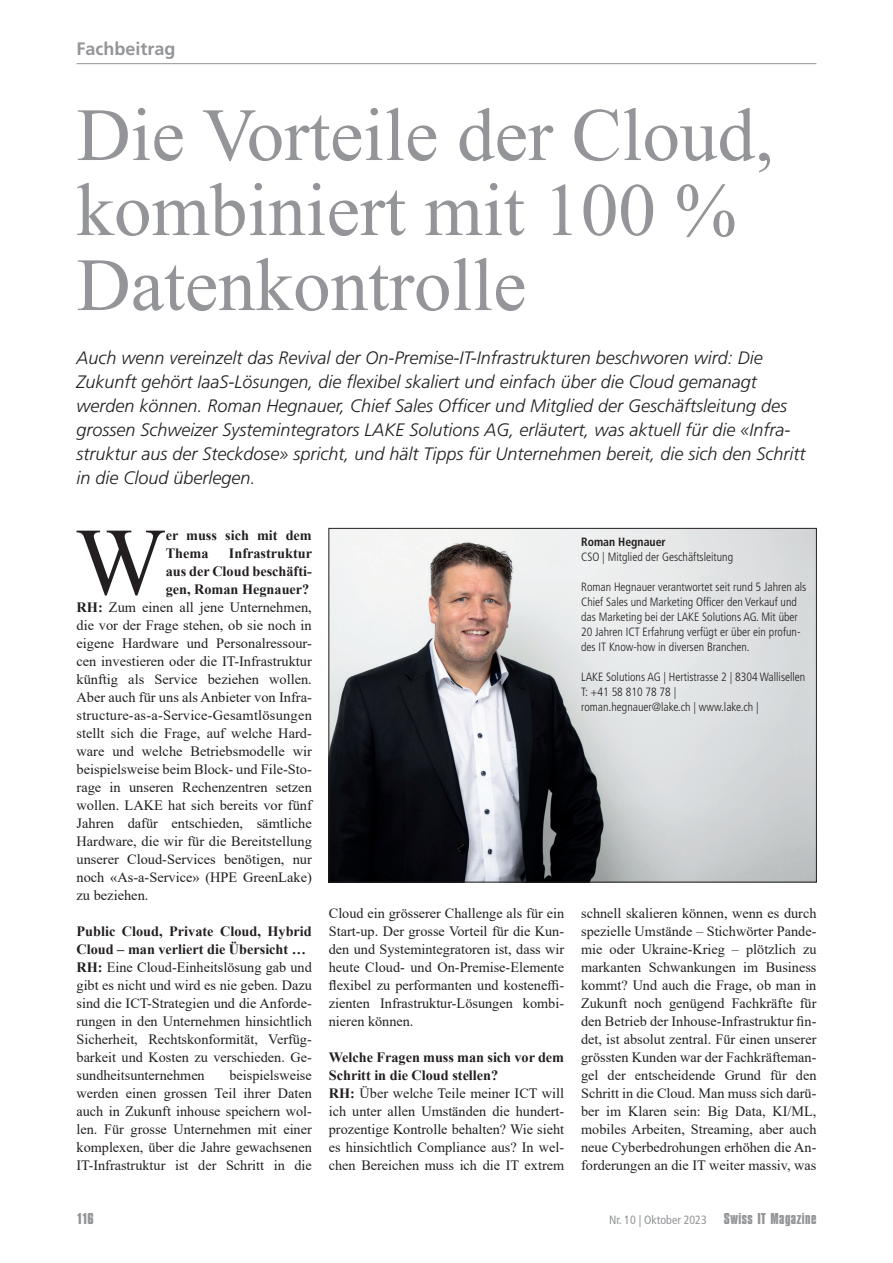
<style>
.page{position:relative;width:893px;height:1263px;background:#fff}
.page>*{position:absolute;margin:0;border:0;box-sizing:border-box;transform-origin:0 0}
.t1{font:95.85px "Times New Roman";color:#231f20}
.t2{font:75px/75px "Times New Roman";color:#939598}
.t3{font:italic 300 18px/24px "Frutiger LT Std";color:#231f20}
.t4{font:700 18px "Frutiger LT Std";color:#939598}
.t5{font:700 16.5px "Compacta LT";color:#939598}
.t6{font:14.25px/18px "Times New Roman";color:#231f20;text-align:justify}
.t7{font:700 14.25px/18px "Times New Roman";color:#231f20}
.t8{font:300 condensed 12px/15px "Frutiger LT Std";color:#231f20}
.t9{font:condensed 12px "Frutiger LT Std";color:#939598}
.t10{font:700 condensed 12px "Frutiger LT Std";color:#231f20}
.s1{font-weight:700}
.s2{font-family:"Compacta LT";font-weight:700;font-stretch:normal;font-size:16.5px}
</style>
<div class="page">
<hr style="left:77px;top:63px;width:739px;height:1px;background:#939598">
<img style="left:330px;top:530px;width:485px;height:350px">
<p class="t4" style="left:77px;top:38px;width:101px">Fachbeitrag</p>
<h2 class="t2" style="left:77px;top:95px;width:699px">Die Vorteile der Cloud, kombiniert mit 100 %<br>Datenkontrolle</h2>
<p class="t3" style="left:77px;top:346px;width:731px">Auch wenn vereinzelt das Revival der On-Premise-IT-Infrastrukturen beschworen wird: Die Zukunft gehört IaaS-Lösungen, die flexibel skaliert und einfach über die Cloud gemanagt werden können. Roman Hegnauer, Chief Sales Officer und Mitglied der Geschäftsleitung des grossen Schweizer Systemintegrators LAKE Solutions AG, erläutert, was aktuell für die «Infra&shy;struktur aus der Steckdose» spricht, und hält Tipps für Unternehmen bereit, die sich den Schritt in die Cloud überlegen.</p>
<h1 class="t1" style="left:75px;top:494px;width:92px">W</h1>
<p class="t7" style="left:166px;top:526px;width:148px">er muss sich mit dem<br>Thema</p>
<p class="t7" style="left:229px;top:544px;width:85px">Infrastruktur</p>
<p class="t7" style="left:166px;top:562px;width:148px">aus der Cloud beschäfti-</p>
<p class="t7" style="left:166px;top:580px;width:145px">gen, Roman Hegnauer?</p>
<p class="t6" style="left:77px;top:598px;width:237px"><span class="s1">RH:</span> Zum einen all jene Unternehmen,</p>
<p class="t6" style="left:77px;top:616px;width:237px">die vor der Frage stehen, ob sie noch in</p>
<p class="t6" style="left:77px;top:634px;width:237px">eigene Hardware und Personalressour-</p>
<p class="t6" style="left:77px;top:652px;width:237px">cen investieren oder die IT-Infrastruktur</p>
<p class="t6" style="left:77px;top:670px;width:237px">künftig als Service beziehen wollen.</p>
<p class="t6" style="left:77px;top:688px;width:237px">Aber auch für uns als Anbieter von Infra-</p>
<p class="t6" style="left:77px;top:706px;width:237px">structure-as-a-Service-Gesamtlösungen</p>
<p class="t6" style="left:77px;top:724px;width:237px">stellt sich die Frage, auf welche Hard-</p>
<p class="t6" style="left:77px;top:742px;width:237px">ware und welche Betriebsmodelle wir</p>
<p class="t6" style="left:77px;top:760px;width:237px">beispielsweise beim Block- und File-Sto-</p>
<p class="t6" style="left:77px;top:778px;width:237px">rage in unseren Rechenzentren setzen</p>
<p class="t6" style="left:77px;top:796px;width:237px">wollen. LAKE hat sich bereits vor fünf</p>
<p class="t6" style="left:77px;top:814px;width:237px">Jahren dafür entschieden, sämtliche</p>
<p class="t6" style="left:77px;top:832px;width:237px">Hardware, die wir für die Bereitstellung</p>
<p class="t6" style="left:77px;top:850px;width:237px">unserer Cloud-Services benötigen, nur</p>
<p class="t6" style="left:77px;top:868px;width:237px">noch «As-a-Service» (HPE GreenLake)</p>
<p class="t6" style="left:77px;top:886px;width:73px">zu beziehen.</p>
<p class="t6" style="left:77px;top:922px;width:237px;text-align:left"><span class="s1">Public Cloud, Private Cloud, Hybrid Cloud – man verliert die Übersicht … RH:</span> Eine Cloud-Einheitslösung gab und gibt es nicht und wird es nie geben. Dazu sind die ICT-Strategien und die Anforde&shy;rungen in den Unternehmen hinsichtlich Sicherheit, Rechtskonformität, Verfüg&shy;barkeit und Kosten zu verschieden. Ge&shy;sundheitsunternehmen</p>
<p class="t6" style="left:77px;top:1066px;width:237px;text-indent:153px">beispielsweise werden einen grossen Teil ihrer Daten auch in Zukunft inhouse speichern wol&shy;len. Für grosse Unternehmen mit einer komplexen, über die Jahre gewachsenen IT-Infrastruktur ist der Schritt in die</p>
<p class="t6" style="left:329px;top:904px;width:237px">Cloud ein grösserer Challenge als für ein Start-up. Der grosse Vorteil für die Kun&shy;den und Systemintegratoren ist, dass wir heute Cloud- und On-Premise-Elemente flexibel zu performanten und kosteneffi&shy;zienten Infrastruktur-Lösungen kombi&shy;nieren können.</p>
<p class="t6" style="left:329px;top:1048px;width:237px;text-align:left"><span class="s1">Welche Fragen muss man sich vor dem Schritt in die Cloud stellen?<br>RH:</span> Über welche Teile meiner ICT will ich unter allen Umständen die hundert&shy;prozentige Kontrolle behalten? Wie sieht es hinsichtlich Compliance aus? In wel&shy;chen Bereichen muss ich die IT extrem</p>
<p class="t10" style="left:581px;top:534px;width:86px">Roman Hegnauer</p>
<p class="t8" style="left:581px;top:549px;width:154px">CSO | Mitglied der Geschäftsleitung</p>
<p class="t8" style="left:581px;top:579px;width:227px">Roman Hegnauer verantwortet seit rund 5 Jahren als Chief Sales und Marketing Officer den Verkauf und das Marketing bei der LAKE Solutions AG. Mit über 20 Jahren ICT Erfahrung verfügt er über ein profun&shy;des IT Know-how in diversen Branchen.</p>
<p class="t8" style="left:581px;top:669px;width:226px">LAKE Solutions AG | Hertistrasse 2 | 8304 Wallisellen<br>T: +41 58 810 78 78 |<br>roman.hegnauer@lake.ch | www.lake.ch |</p>
<p class="t6" style="left:581px;top:904px;width:237px">schnell skalieren können, wenn es durch spezielle Umstände – Stichwörter Pande&shy;mie oder Ukraine-Krieg – plötzlich zu markanten Schwankungen im Business kommt? Und auch die Frage, ob man in Zukunft noch genügend Fachkräfte für den Betrieb der Inhouse-Infrastruktur fin&shy;det, ist absolut zentral. Für einen unserer grössten Kunden war der Fachkräfteman&shy;gel der entscheidende Grund für den Schritt in die Cloud. Man muss sich darü&shy;ber im Klaren sein: Big Data, KI/ML, mobiles Arbeiten, Streaming, aber auch neue Cyberbedrohungen erhöhen die An&shy;forderungen an die IT weiter massiv, was</p>
<p class="t5" style="left:77px;top:1210px;width:19px">116</p>
<p class="t9" style="left:609px;top:1213px;width:209px">Nr. 10 | Oktober 2023 <span class="s2">Swiss IT Magazine</span></p>
</div>
